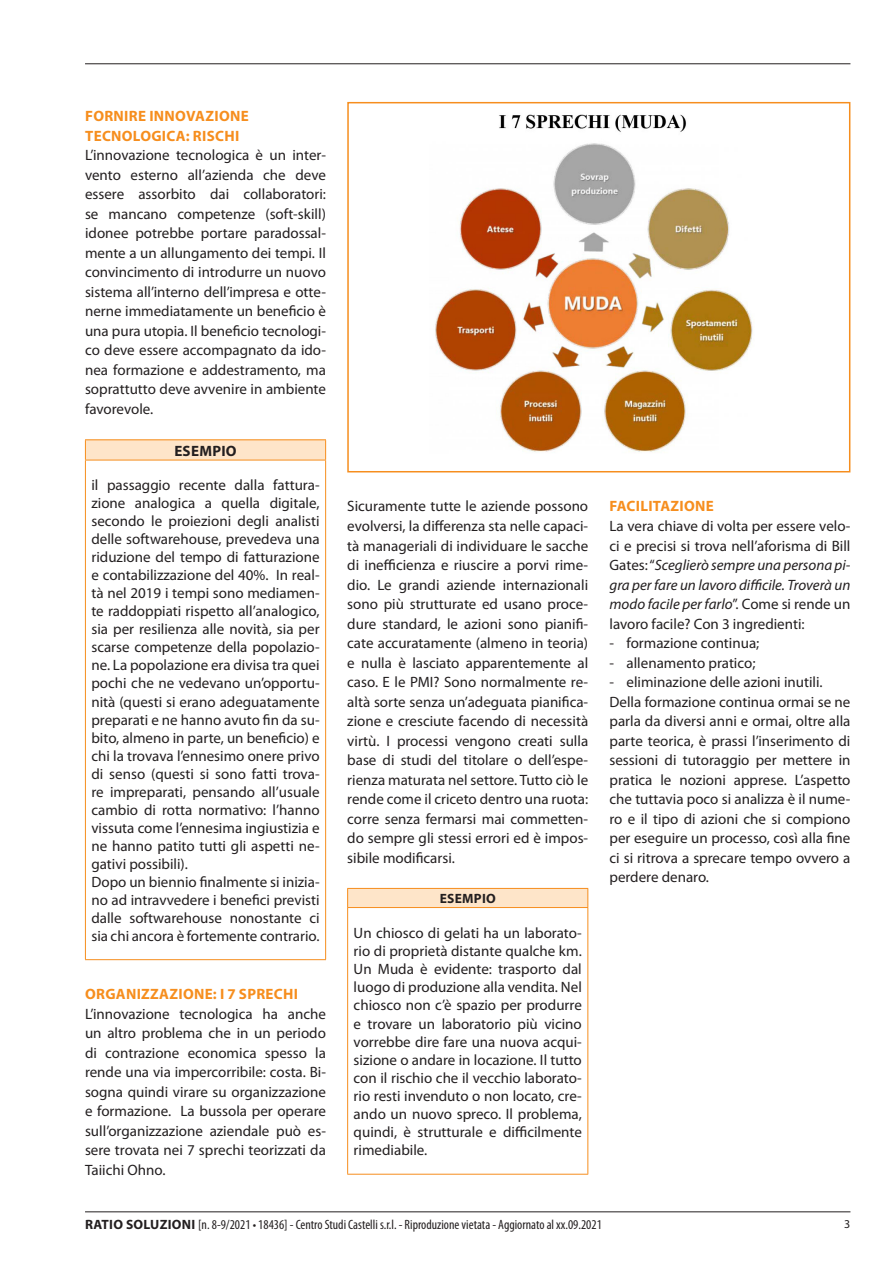
<style>
.page{position:relative;width:893px;height:1263px;background:#fff}
.page>*{position:absolute;margin:0;border:0;box-sizing:border-box;transform-origin:0 0}
.testo-generale{font:15px/19.5px "Myriad Pro";color:#231f20;text-align:justify}
.testo-genale-nn-agga{font:15px/18px "Myriad Pro";color:#231f20;text-align:justify}
.titolo-testo{font:700 15px/19.5px "Myriad Pro";letter-spacing:.02em;color:#f68e1e}
.titolo-esempio{font:700 15px "Myriad Pro";letter-spacing:.02em;color:#231f20}
.t1{font:condensed 13.5px "Myriad Pro";color:#231f20}
.titolo-esempio-2{font:700 13.5px "Myriad Pro";letter-spacing:.02em;color:#231f20}
.t2{font:12px "Myriad Pro";color:#231f20}
.s1{font-style:italic}
.s2{font-weight:700;font-stretch:normal}
</style>
<div class="page">
<hr style="left:85px;top:63px;width:765px;height:1px;background:#231f20">
<hr style="left:85px;top:1211px;width:765px;height:1px;background:#231f20">
<div style="left:85px;top:440px;width:241px;height:20px;background:#fee5c9"></div>
<svg style="left:85px;top:440px;width:1px;height:20px"></svg>
<hr style="left:85px;top:439px;width:241px;height:1px;background:#f68e1e">
<svg style="left:325px;top:440px;width:1px;height:20px"></svg>
<hr style="left:85px;top:460px;width:1px;height:499px;background:#f68e1e">
<hr style="left:85px;top:460px;width:241px;height:1px;background:#f68e1e">
<hr style="left:325px;top:460px;width:1px;height:499px;background:#f68e1e">
<hr style="left:85px;top:959px;width:241px;height:1px;background:#f68e1e">
<div style="left:348px;top:888px;width:240px;height:19px;background:#fee5c9"></div>
<svg style="left:347px;top:889px;width:1px;height:18px"></svg>
<hr style="left:347px;top:888px;width:241px;height:1px;background:#f68e1e">
<svg style="left:587px;top:889px;width:1px;height:18px"></svg>
<hr style="left:347px;top:908px;width:1px;height:266px;background:#f68e1e">
<hr style="left:347px;top:907px;width:241px;height:1px;background:#f68e1e">
<hr style="left:587px;top:908px;width:1px;height:266px;background:#f68e1e">
<hr style="left:347px;top:1174px;width:241px;height:1px;background:#f68e1e">
<div style="left:347px;top:102px;width:503px;height:370px;border:2px solid #f68e1e"></div>
<img style="left:435px;top:114px;width:318px;height:339px">
<p class="titolo-testo" style="left:85px;top:106px;width:165px">FORNIRE INNOVAZIONE<br>TECNOLOGICA: RISCHI</p>
<p class="testo-generale" style="left:85px;top:145px;width:242px">L’innovazione tecnologica è un inter&shy;vento esterno all’azienda che deve essere assorbito dai collaboratori: se mancano competenze (soft-skill) idonee potrebbe portare paradossal&shy;mente a un allungamento dei tempi. Il convincimento di introdurre un nuovo sistema all’interno dell’impresa e otte&shy;nerne immediatamente un beneficio è una pura utopia. Il beneficio tecnologi&shy;co deve essere accompagnato da ido&shy;nea formazione e addestramento, ma soprattutto deve avvenire in ambiente favorevole.</p>
<p class="titolo-esempio" style="left:174px;top:441px;width:64px">ESEMPIO</p>
<p class="testo-genale-nn-agga" style="left:91px;top:476px;width:230px">il passaggio recente dalla fattura&shy;zione analogica a quella digitale, secondo le proiezioni degli analisti delle softwarehouse, prevedeva una riduzione del tempo di fatturazione e contabilizzazione del 40%. In real&shy;tà nel 2019 i tempi sono mediamen&shy;te raddoppiati rispetto all’analogico, sia per resilienza alle novità, sia per scarse competenze della popolazio&shy;ne. La popolazione era divisa tra quei pochi che ne vedevano un’opportu&shy;nità (questi si erano adeguatamente preparati e ne hanno avuto fin da su&shy;bito, almeno in parte, un beneficio) e chi la trovava l’ennesimo onere privo di senso (questi si sono fatti trova&shy;re impreparati, pensando all’usuale cambio di rotta normativo: l’hanno vissuta come l’ennesima ingiustizia e ne hanno patito tutti gli aspetti ne&shy;gativi possibili).</p>
<p class="testo-genale-nn-agga" style="left:91px;top:872px;width:230px">Dopo un biennio finalmente si inizia&shy;no ad intravvedere i benefici previsti dalle softwarehouse nonostante ci sia chi ancora è fortemente contrario.</p>
<p class="titolo-testo" style="left:85px;top:984px;width:214px">ORGANIZZAZIONE: I 7 SPRECHI</p>
<p class="testo-generale" style="left:85px;top:1003px;width:242px">L’innovazione tecnologica ha anche un altro problema che in un periodo di contrazione economica spesso la rende una via impercorribile: costa. Bi&shy;sogna quindi virare su organizzazione e formazione. La bussola per operare sull’organizzazione aziendale può es&shy;sere trovata nei 7 sprechi teorizzati da Taiichi Ohno.</p>
<p class="testo-generale" style="left:347px;top:496px;width:242px">Sicuramente tutte le aziende possono evolversi, la differenza sta nelle capaci&shy;tà manageriali di individuare le sacche di inefficienza e riuscire a porvi rime&shy;dio. Le grandi aziende internazionali sono più strutturate ed usano proce&shy;dure standard, le azioni sono pianifi&shy;cate accuratamente (almeno in teoria) e nulla è lasciato apparentemente al caso. E le PMI? Sono normalmente re&shy;altà sorte senza un’adeguata pianifica&shy;zione e cresciute facendo di necessità virtù. I processi vengono creati sulla base di studi del titolare o dell’espe&shy;rienza maturata nel settore. Tutto ciò le rende come il criceto dentro una ruota: corre senza fermarsi mai commetten&shy;do sempre gli stessi errori ed è impos&shy;sibile modificarsi.</p>
<p class="titolo-esempio-2" style="left:440px;top:890px;width:58px">ESEMPIO</p>
<p class="testo-genale-nn-agga" style="left:354px;top:924px;width:230px">Un chiosco di gelati ha un laborato&shy;rio di proprietà distante qualche km.<br>Un Muda è evidente: trasporto dal luogo di produzione alla vendita. Nel chiosco non c’è spazio per produrre e trovare un laboratorio più vicino vorrebbe dire fare una nuova acqui&shy;sizione o andare in locazione. Il tutto con il rischio che il vecchio laborato&shy;rio resti invenduto o non locato, cre&shy;ando un nuovo spreco. Il problema, quindi, è strutturale e difficilmente rimediabile.</p>
<p class="titolo-testo" style="left:610px;top:496px;width:106px">FACILITAZIONE</p>
<p class="testo-generale" style="left:609px;top:516px;width:242px">La vera chiave di volta per essere velo&shy;ci e precisi si trova nell’aforisma di Bill Gates: “<span class="s1">Sceglierò sempre una persona pi&shy;gra per fare un lavoro difficile. Troverà un modo facile per farlo</span>”. Come si rende un lavoro facile? Con 3 ingredienti:</p>
<p class="testo-genale-nn-agga" style="left:609px;top:634px;width:151px">- formazione continua;</p>
<p class="testo-genale-nn-agga" style="left:609px;top:653px;width:147px">- allenamento pratico;</p>
<p class="testo-genale-nn-agga" style="left:609px;top:673px;width:215px">- eliminazione delle azioni inutili.</p>
<p class="testo-generale" style="left:609px;top:691px;width:242px">Della formazione continua ormai se ne parla da diversi anni e ormai, oltre alla parte teorica, è prassi l’inserimento di sessioni di tutoraggio per mettere in pratica le nozioni apprese. L’aspetto che tuttavia poco si analizza è il nume&shy;ro e il tipo di azioni che si compiono per eseguire un processo, così alla fine ci si ritrova a sprecare tempo ovvero a perdere denaro.</p>
<p class="t1" style="left:85px;top:1216px;width:518px"><span class="s2">RATIO SOLUZIONI</span> [n. 8-9/2021 • 18436] - Centro Studi Castelli s.r.l. - Riproduzione vietata - Aggiornato al xx.09.2021</p>
<p class="t2" style="left:844px;top:1217px;width:8px">3</p>
</div>
